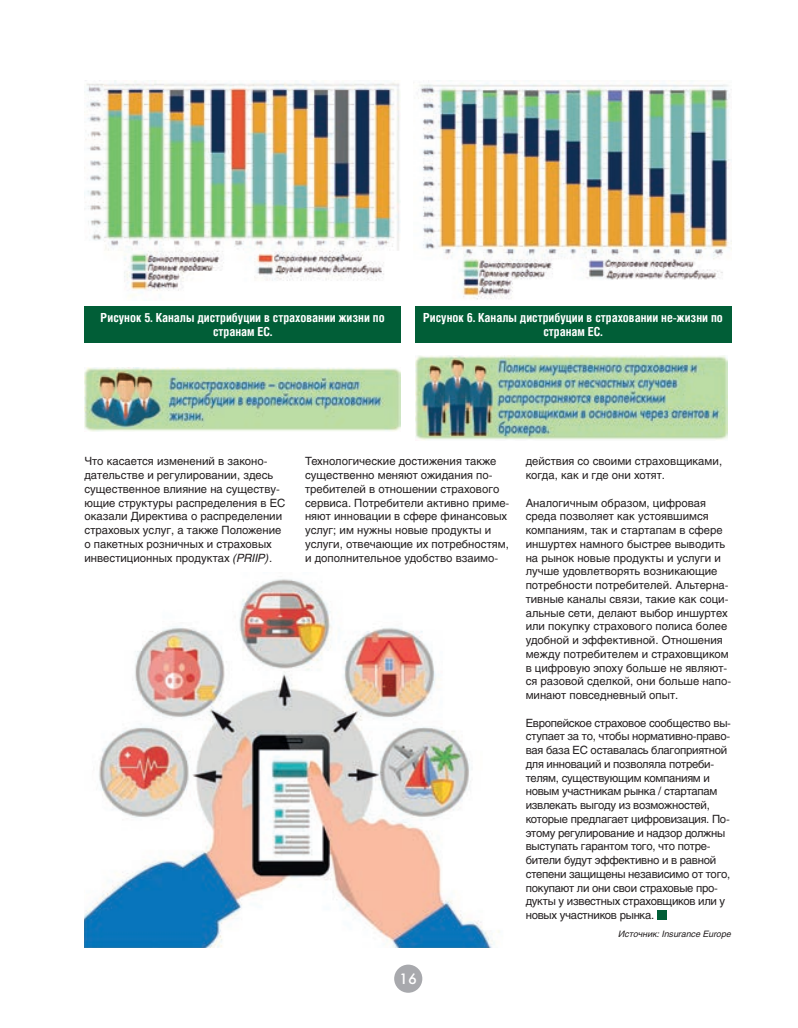
<style>
.page{position:relative;width:798px;height:1028px;background:#fff}
.page>*{position:absolute;margin:0;border:0;box-sizing:border-box;transform-origin:0 0}
.t1{font:15px "Futura Futuris C";color:#fff}
.t2{font:700 12.5px/13.8px "Helios Cond C";color:#fff;text-align:center}
.t3{font:11.25px/13.8px "Helios C";color:#231f20}
.t4{font:11.25px/13.8px "Helios C";letter-spacing:-.025em;color:#231f20}
.t5{font:italic 8.75px "Helios C";color:#231f20}
.s1{font-style:italic}
</style>
<div class="page">
<div style="left:394px;top:964px;width:28px;height:28px;background:#a8a9ad;border-radius:50%"></div>
<div style="left:656px;top:910px;width:10px;height:9px;background:#015e37"></div>
<img style="left:84px;top:81px;width:316px;height:216px">
<img style="left:417px;top:81px;width:314px;height:219px">
<div style="left:84px;top:306px;width:317px;height:36px;background:#015e37"></div>
<div style="left:414px;top:306px;width:317px;height:36px;background:#015e37"></div>
<img style="left:84px;top:579px;width:416px;height:368px">
<img style="left:84px;top:368px;width:317px;height:63px">
<img style="left:415px;top:355px;width:312px;height:85px">
<p class="t2" style="left:101px;top:310px;width:285px">Рисунок 5. Каналы дистрибуции в страховании жизни по странам ЕС.</p>
<p class="t2" style="left:423px;top:310px;width:301px">Рисунок 6. Каналы дистрибуции в страховании не-жизни по странам ЕС.</p>
<p class="t3" style="left:84px;top:454px;width:202px">Что касается изменений в законо&shy;дательстве и регулировании, здесь существенное влияние на существу&shy;ющие структуры распределения в ЕС оказали Директива о распределении страховых услуг, а также Положение о пакетных розничных и страховых инвестиционных продуктах <span class="s1">(PRIIP)</span>.</p>
<p class="t3" style="left:305px;top:454px;width:206px">Технологические достижения также существенно меняют ожидания по&shy;требителей в отношении страхового сервиса. Потребители активно приме&shy;няют инновации в сфере финансовых услуг; им нужны новые продукты и услуги, отвечающие их потребностям, и дополнительное удобство взаимо-</p>
<p class="t3" style="left:525px;top:454px;width:198px">действия со своими страховщиками, когда, как и где они хотят.</p>
<p class="t3" style="left:525px;top:495px;width:207px">Аналогичным образом, цифровая среда позволяет как устоявшимся компаниям, так и стартапам в сфере иншуртех намного быстрее выводить на рынок новые продукты и услуги и лучше удовлетворять возникающие потребности потребителей. Альтерна&shy;тивные каналы связи, такие как соци&shy;альные сети, делают выбор иншуртех или покупку страхового полиса более удобной и эффективной. Отношения между потребителем и страховщиком в цифровую эпоху больше не являют&shy;ся разовой сделкой, они больше напо&shy;минают повседневный опыт.</p>
<p class="t4" style="left:525px;top:715px;width:207px">Европейское страховое сообщество вы&shy;ступает за то, чтобы нормативно-право&shy;вая база ЕС оставалась благоприятной для инноваций и позволяла потреби&shy;телям, существующим компаниям и новым участникам рынка / стартапам извлекать выгоду из возможностей, которые предлагает цифровизация. По&shy;этому регулирование и надзор должны выступать гарантом того, что потре&shy;бители будут эффективно и в равной степени защищены независимо от того, покупают ли они свои страховые про&shy;дукты у известных страховщиков или у новых участников рынка.</p>
<p class="t5" style="left:618px;top:928px;width:114px">Источник: Insurance Europe</p>
<h1 class="t1" style="left:399px;top:969px;width:19px">16</h1>
</div>
